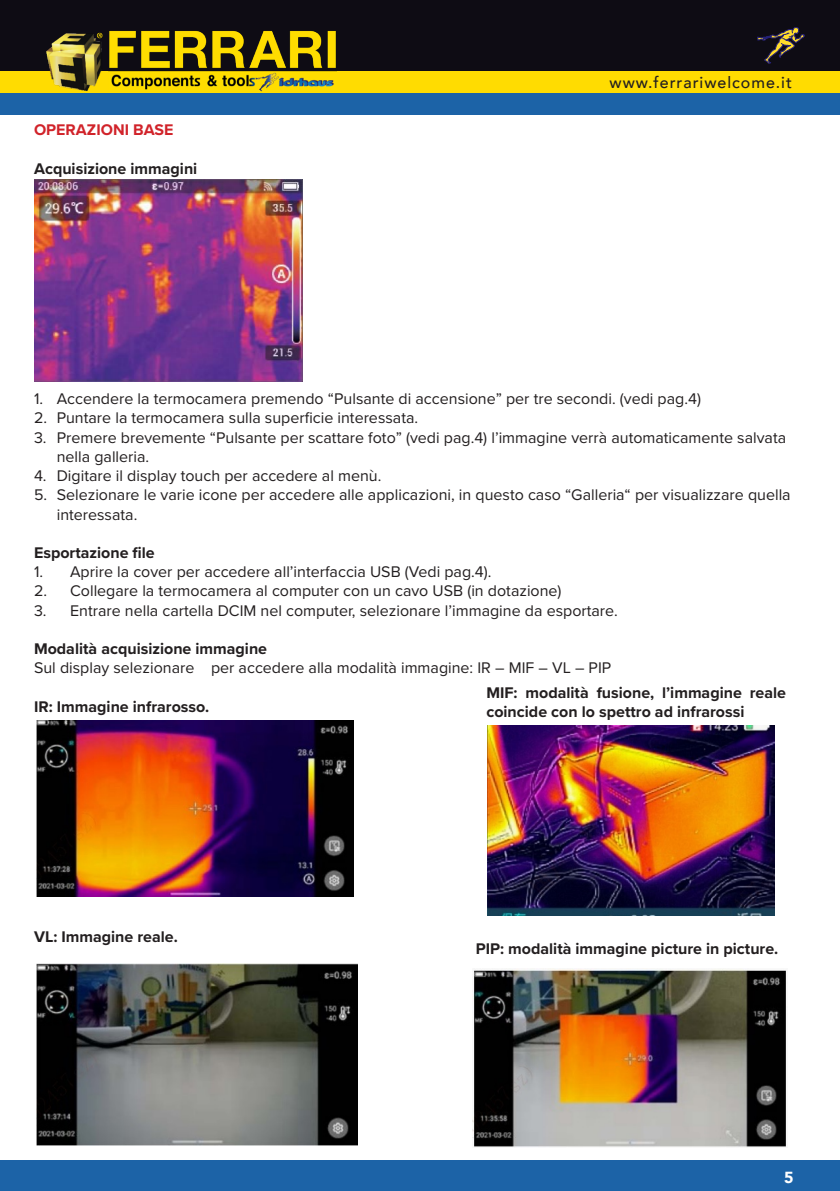
<style>
.page{position:relative;width:840px;height:1191px;background:#fff}
.page>*{position:absolute;margin:0;border:0;box-sizing:border-box;transform-origin:0 0}
.t1{font:16px/19.2px "Proxima Nova";color:#231f20}
.t2{font:700 16px/19.2px "Proxima Nova";color:#231f20}
.t3{font:500 16px "Avenir";letter-spacing:.06em;color:#231f20}
.t4{font:700 16px "Proxima Nova";color:#d1232a}
.t5{font:900 16px "Avenir";color:#fff}
</style>
<div class="page">
<div style="left:0;top:71px;width:839px;height:22px;background:#ffdc01"></div>
<div style="left:0;top:1159px;width:839px;height:32px;background:#1c63a7"></div>
<div style="left:0;top:93px;width:839px;height:22px;background:#1c63a7"></div>
<div style="left:0;top:0;width:839px;height:71px;background:#0e0c14"></div>
<img style="left:46px;top:31px;width:290px;height:60px">
<svg style="left:757px;top:27px;width:47px;height:37px"></svg>
<img style="left:34px;top:180px;width:268px;height:202px">
<img style="left:36px;top:720px;width:317px;height:176px">
<img style="left:36px;top:963px;width:321px;height:182px">
<img style="left:487px;top:725px;width:286px;height:190px">
<img style="left:472px;top:968px;width:314px;height:179px">
<p class="t4" style="left:34px;top:118px;width:141px">OPERAZIONI BASE</p>
<p class="t2" style="left:34px;top:158px;width:165px">Acquisizione immagini</p>
<p class="t3" style="left:609px;top:69px;width:184px">www.ferrariwelcome.it</p>
<p class="t1" style="left:34px;top:388px;width:668px">1. Accendere la termocamera premendo “Pulsante di accensione” per tre secondi. (vedi pag.4)</p>
<p class="t1" style="left:34px;top:408px;width:385px">2. Puntare la termocamera sulla superficie interessata.</p>
<p class="t1" style="left:57px;top:427px;width:730px;text-indent:-23px">3. Premere brevemente “Pulsante per scattare foto” (vedi pag.4) l’immagine verrà automaticamente salvata nella galleria.</p>
<p class="t1" style="left:34px;top:465px;width:349px">4. Digitare il display touch per accedere al menù.</p>
<p class="t1" style="left:57px;top:484px;width:735px;text-indent:-23px">5. Selezionare le varie icone per accedere alle applicazioni, in questo caso “Galleria“ per visualizzare quella interessata.</p>
<p class="t2" style="left:34px;top:542px;width:122px">Esportazione file</p>
<p class="t1" style="left:34px;top:561px;width:458px">1. Aprire la cover per accedere all’interfaccia USB (Vedi pag.4).</p>
<p class="t1" style="left:34px;top:580px;width:528px">2. Collegare la termocamera al computer con un cavo USB (in dotazione)</p>
<p class="t1" style="left:34px;top:600px;width:585px">3. Entrare nella cartella DCIM nel computer, selezionare l’immagine da esportare.</p>
<p class="t2" style="left:34px;top:638px;width:234px">Modalità acquisizione immagine</p>
<p class="t1" style="left:34px;top:657px;width:578px">Sul display selezionare per accedere alla modalità immagine: IR – MIF – VL – PIP</p>
<p class="t2" style="left:34px;top:696px;width:177px">IR: Immagine infrarosso.</p>
<p class="t2" style="left:486px;top:682px;width:301px">MIF: modalità fusione, l’immagine reale coincide con lo spettro ad infrarossi</p>
<p class="t2" style="left:34px;top:926px;width:145px">VL: Immagine reale.</p>
<p class="t2" style="left:475px;top:938px;width:304px">PIP: modalità immagine picture in picture.</p>
<p class="t5" style="left:783px;top:1163px;width:11px">5</p>
</div>
